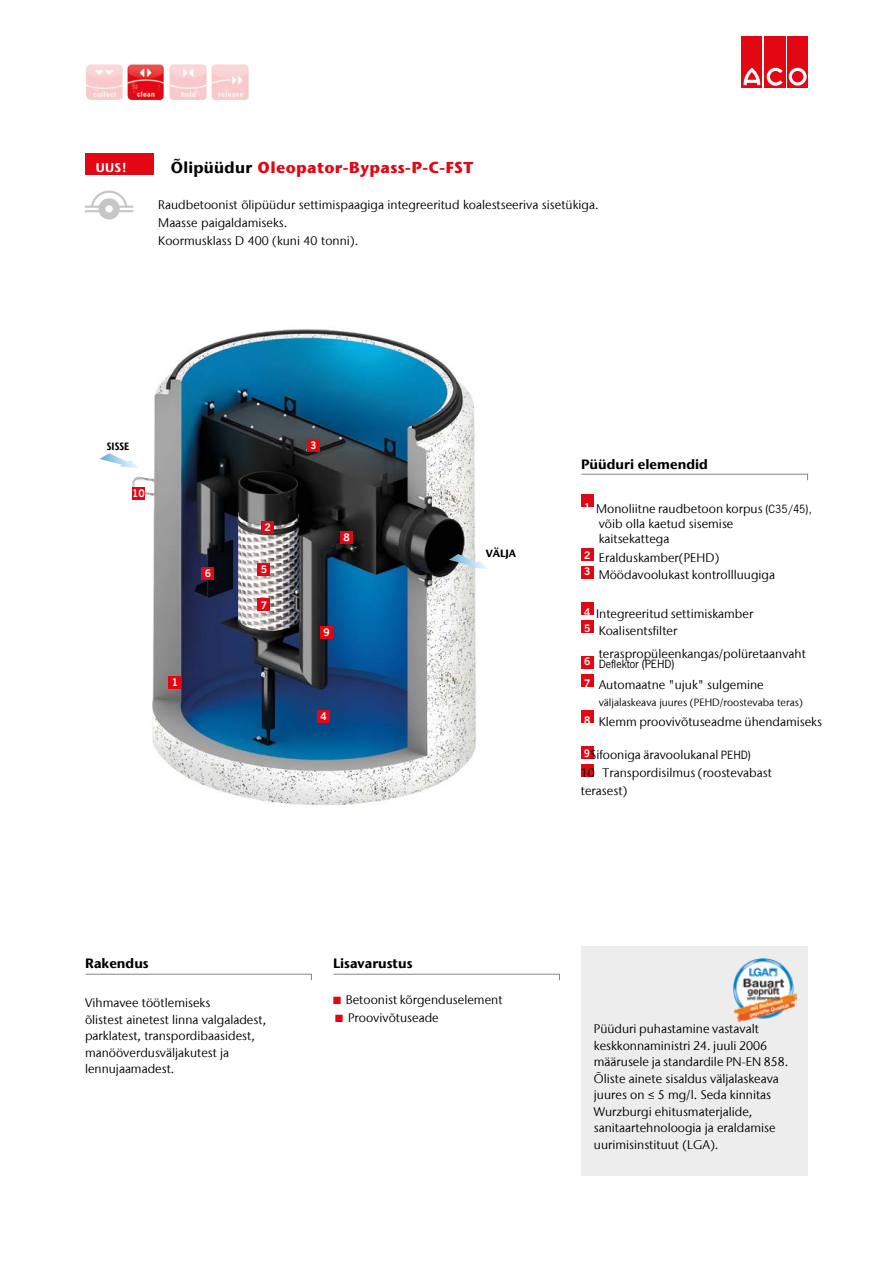
<style>
.page{position:relative;width:893px;height:1263px;background:#fff}
.page>*{position:absolute;margin:0;border:0;box-sizing:border-box;transform-origin:0 0}
.t1{font:700 15.75px "ITC Stone Sans Com";letter-spacing:.02em;color:#e30613}
.t2{font:700 13.5px "Stone Sans IIITC Com";color:#000}
.t3{font:12.45px/16.5px "Stone Sans IIITC Com";color:#000}
.t4{font:12.45px "News Gothic TOT";color:#000}
.t5{font:700 12.45px "Stone Sans IIITC Com";color:#fff}
.t6{font:10.5px "Stone Sans IIITC Com";color:#000}
.t7{font:700 10.5px "News Goth EU";color:#fff}
.t8{font:700 condensed 10.5px "Stone Sans IIITC Com";color:#000}
.t9{font:700 10.5px "Stone Sans IIITC Com";color:#000}
.t10{font:700 10.5px "News Goth EU";color:#fff;scale:.94 1}
.s1{font-family:"Stone Sans IIITC Com";color:#000}
.s2{font-family:"News Gothic TOT"}
</style>
<div class="page">
<div style="left:741px;top:37px;width:21px;height:51px;background:#e30613"></div>
<svg style="left:743px;top:68px;width:17px;height:17px"></svg>
<div style="left:764px;top:37px;width:21px;height:51px;background:#e30613"></div>
<svg style="left:767px;top:68px;width:16px;height:18px"></svg>
<div style="left:787px;top:37px;width:21px;height:51px;background:#e30613"></div>
<svg style="left:789px;top:68px;width:18px;height:18px"></svg>
<div style="left:792px;top:71px;width:11px;height:11px;background:#e30613;border-radius:50%"></div>
<img style="left:127px;top:64px;width:37px;height:36px">
<img style="left:169px;top:64px;width:38px;height:36px">
<img style="left:211px;top:64px;width:38px;height:36px">
<img style="left:86px;top:64px;width:37px;height:36px">
<img style="left:132px;top:329px;width:344px;height:477px">
<svg style="left:449px;top:554px;width:39px;height:15px"></svg>
<svg style="left:100px;top:453px;width:39px;height:15px"></svg>
<div style="left:261px;top:521px;width:13px;height:13px;background:#e30613"></div>
<div style="left:169px;top:676px;width:12px;height:13px;background:#e30613"></div>
<div style="left:320px;top:626px;width:13px;height:12px;background:#e30613"></div>
<div style="left:258px;top:563px;width:12px;height:13px;background:#e30613"></div>
<div style="left:317px;top:710px;width:13px;height:12px;background:#e30613"></div>
<div style="left:202px;top:567px;width:12px;height:13px;background:#e30613"></div>
<div style="left:258px;top:598px;width:12px;height:13px;background:#e30613"></div>
<div style="left:340px;top:531px;width:13px;height:13px;background:#e30613"></div>
<div style="left:132px;top:487px;width:13px;height:13px;background:#e30613"></div>
<div style="left:307px;top:439px;width:13px;height:13px;background:#e30613"></div>
<svg style="left:85px;top:191px;width:48px;height:29px"></svg>
<div style="left:85px;top:153px;width:68px;height:22px;background:#e30613"></div>
<div style="left:581px;top:494px;width:12px;height:13px;background:#e30613"></div>
<div style="left:581px;top:548px;width:12px;height:13px;background:#e30613"></div>
<div style="left:581px;top:566px;width:12px;height:13px;background:#e30613"></div>
<div style="left:581px;top:602px;width:12px;height:13px;background:#e30613"></div>
<div style="left:581px;top:620px;width:12px;height:13px;background:#e30613"></div>
<div style="left:581px;top:656px;width:12px;height:13px;background:#e30613"></div>
<div style="left:581px;top:674px;width:12px;height:13px;background:#e30613"></div>
<div style="left:581px;top:710px;width:12px;height:13px;background:#e30613"></div>
<div style="left:581px;top:746px;width:12px;height:13px;background:#e30613"></div>
<div style="left:581px;top:764px;width:12px;height:13px;background:#e30613"></div>
<svg style="left:581px;top:473px;width:227px;height:8px"></svg>
<div style="left:581px;top:946px;width:227px;height:230px;background:#ededed"></div>
<img style="left:734px;top:959px;width:63px;height:63px">
<svg style="left:85px;top:973px;width:227px;height:8px"></svg>
<svg style="left:333px;top:973px;width:227px;height:8px"></svg>
<p class="t5" style="left:96px;top:160px;width:32px">UUS!</p>
<p class="t1" style="left:171px;top:157px;width:304px"><span class="s1">Õlipüüdur</span> Oleopator-Bypass-P-C-FST</p>
<p class="t3" style="left:158px;top:196px;width:442px;line-height:18px">Raudbetoonist õlipüüdur settimispaagiga integreeritud koalestseeriva sisetükiga.<br>Maasse paigaldamiseks.<br>Koormusklass D 400 (kuni 40 tonni).</p>
<p class="t8" style="left:107px;top:440px;width:24px">SISSE</p>
<p class="t7" style="left:132px;top:487px;width:14px">10</p>
<p class="t7" style="left:205px;top:567px;width:8px">6</p>
<p class="t7" style="left:172px;top:676px;width:8px">1</p>
<p class="t7" style="left:264px;top:521px;width:8px">2</p>
<p class="t7" style="left:261px;top:563px;width:8px">5</p>
<p class="t7" style="left:261px;top:598px;width:8px">7</p>
<p class="t10" style="left:311px;top:439px;width:8px">3</p>
<p class="t7" style="left:343px;top:531px;width:8px">8</p>
<p class="t7" style="left:323px;top:625px;width:8px">9</p>
<p class="t7" style="left:320px;top:709px;width:8px">4</p>
<p class="t9" style="left:486px;top:546px;width:32px">VÄLJA</p>
<p class="t2" style="left:85px;top:954px;width:65px">Rakendus</p>
<p class="t2" style="left:333px;top:954px;width:81px">Lisavarustus</p>
<p class="t3" style="left:85px;top:994px;width:183px">Vihmavee töötlemiseks<br>õlistest ainetest linna valgaladest, parklatest, transpordibaasidest, manööverdusväljakutest ja lennujaamadest.</p>
<p class="t3" style="left:346px;top:991px;width:158px;line-height:17.9px">Betoonist kõrgenduselement<br>Proovivõtuseade</p>
<p class="t2" style="left:581px;top:455px;width:128px">Püüduri elemendid</p>
<p class="t3" style="left:599px;top:502px;width:215px;line-height:14.2px;text-indent:-15px"><sup>1</sup> Monoliitne raudbetoon korpus <span class="s2">(C35/45), </span>võib olla kaetud sisemise</p>
<p class="t3" style="left:584px;top:530px;width:192px;line-height:17.7px;text-indent:15px">kaitsekattega<br><sup>2</sup> Eralduskamber(PEHD)<br><sup>3</sup> Möödavoolukast kontrollluugiga</p>
<p class="t3" style="left:584px;top:605px;width:171px"><sup>4</sup> Integreeritud settimiskamber<br><sup>5</sup> Koalisentsfilter</p>
<p class="t3" style="left:599px;top:645px;width:209px">teraspropüleenkangas/polüretaanvaht</p>
<p class="t4" style="left:584px;top:657px;width:92px"><sup>6</sup> Deflektor (PEHD)</p>
<p class="t3" style="left:584px;top:676px;width:181px"><sup>7</sup> Automaatne "ujuk" sulgemine</p>
<p class="t6" style="left:599px;top:696px;width:206px">väljalaskeava juures (PEHD/roostevaba teras)</p>
<p class="t3" style="left:584px;top:713px;width:239px"><sup>8</sup> Klemm proovivõtuseadme ühendamiseks</p>
<p class="t3" style="left:581px;top:746px;width:193px;line-height:17.7px"><sup>9</sup>Sifooniga äravoolukanal <span class="s2">PEHD)</span> <sup>10<br></sup>10 Transpordisilmus (roostevabast terasest)</p>
<p class="t3" style="left:594px;top:1020px;width:196px">Püüduri puhastamine vastavalt keskkonnaministri 24. juuli 2006 määrusele ja standardile PN-EN 858.<br>Õliste ainete sisaldus väljalaskeava juures on ≤ 5 mg/l. Seda kinnitas Wurzburgi ehitusmaterjalide, sanitaartehnoloogia ja eraldamise uurimisinstituut (LGA).</p>
</div>
